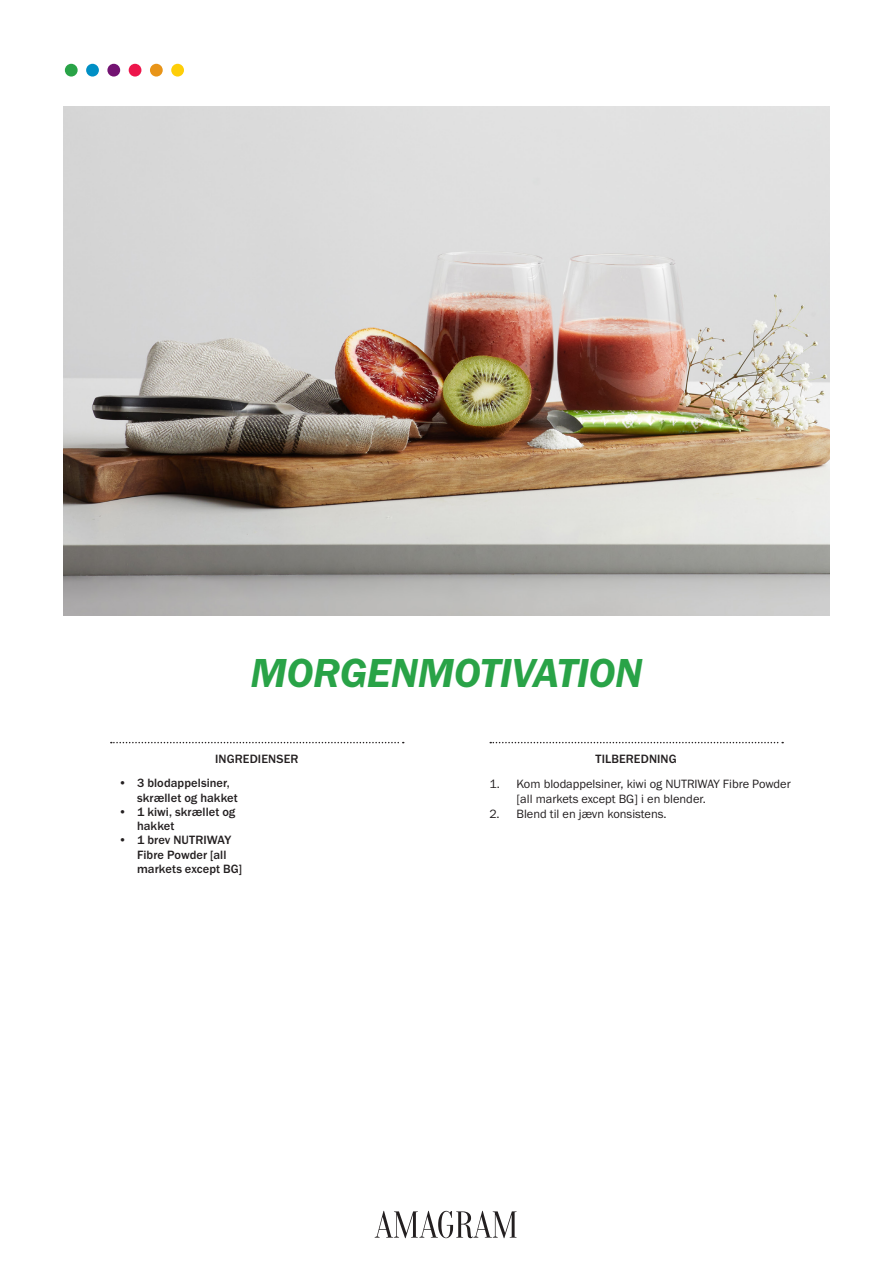
<style>
.page{position:relative;width:893px;height:1263px;background:#fff}
.page>*{position:absolute;margin:0;border:0;box-sizing:border-box;transform-origin:0 0}
.Cards_description_He{font:42px "Franklin Gothic URW Dem Ita";letter-spacing:-.01em;color:#29a347}
.INGREDIENTS_Versal_8{font:500 12.45px/14.2px "Franklin Gothic URW";letter-spacing:.005em;color:#231f20}
.t1{font:12.45px/15px "Franklin Gothic URW Boo";color:#231f20}
.s1{font-family:"Franklin Gothic URW Boo";font-weight:400}
</style>
<div class="page">
<img style="left:64px;top:106px;width:765px;height:509px">
<svg style="left:490px;top:742px;width:293px;height:1px"></svg>
<svg style="left:111px;top:742px;width:293px;height:1px"></svg>
<div style="left:171px;top:64px;width:13px;height:13px;background:#fece08;border-radius:50%"></div>
<div style="left:150px;top:64px;width:13px;height:13px;background:#e89418;border-radius:50%"></div>
<div style="left:129px;top:64px;width:12px;height:13px;background:#ed164b;border-radius:50%"></div>
<div style="left:107px;top:64px;width:13px;height:13px;background:#731372;border-radius:50%"></div>
<div style="left:86px;top:64px;width:13px;height:13px;background:#008fc5;border-radius:50%"></div>
<div style="left:65px;top:64px;width:13px;height:13px;background:#29a347;border-radius:50%"></div>
<svg style="left:375px;top:1211px;width:142px;height:27px"></svg>
<p class="Cards_description_He" style="left:251px;top:646px;width:393px">MORGENMOTIVATION</p>
<p class="INGREDIENTS_Versal_8" style="left:215px;top:752px;width:85px">INGREDIENSER</p>
<p class="INGREDIENTS_Versal_8" style="left:137px;top:776px;width:102px;text-indent:-18px"><span class="s1">•</span> 3 blodappelsiner, skrællet og hakket</p>
<p class="INGREDIENTS_Versal_8" style="left:137px;top:804px;width:100px;text-indent:-18px"><span class="s1">•</span> 1 kiwi, skrællet og hakket</p>
<p class="INGREDIENTS_Versal_8" style="left:137px;top:833px;width:107px;text-indent:-18px"><span class="s1">•</span> 1 brev NUTRIWAY<br>Fibre Powder [all markets except BG]</p>
<p class="INGREDIENTS_Versal_8" style="left:595px;top:752px;width:83px">TILBEREDNING</p>
<p class="t1" style="left:516px;top:776px;width:276px;text-indent:-27px">1. Kom blodappelsiner, kiwi og NUTRIWAY Fibre Powder [all markets except BG] i en blender.</p>
<p class="t1" style="left:489px;top:806px;width:179px">2. Blend til en jævn konsistens.</p>
</div>
